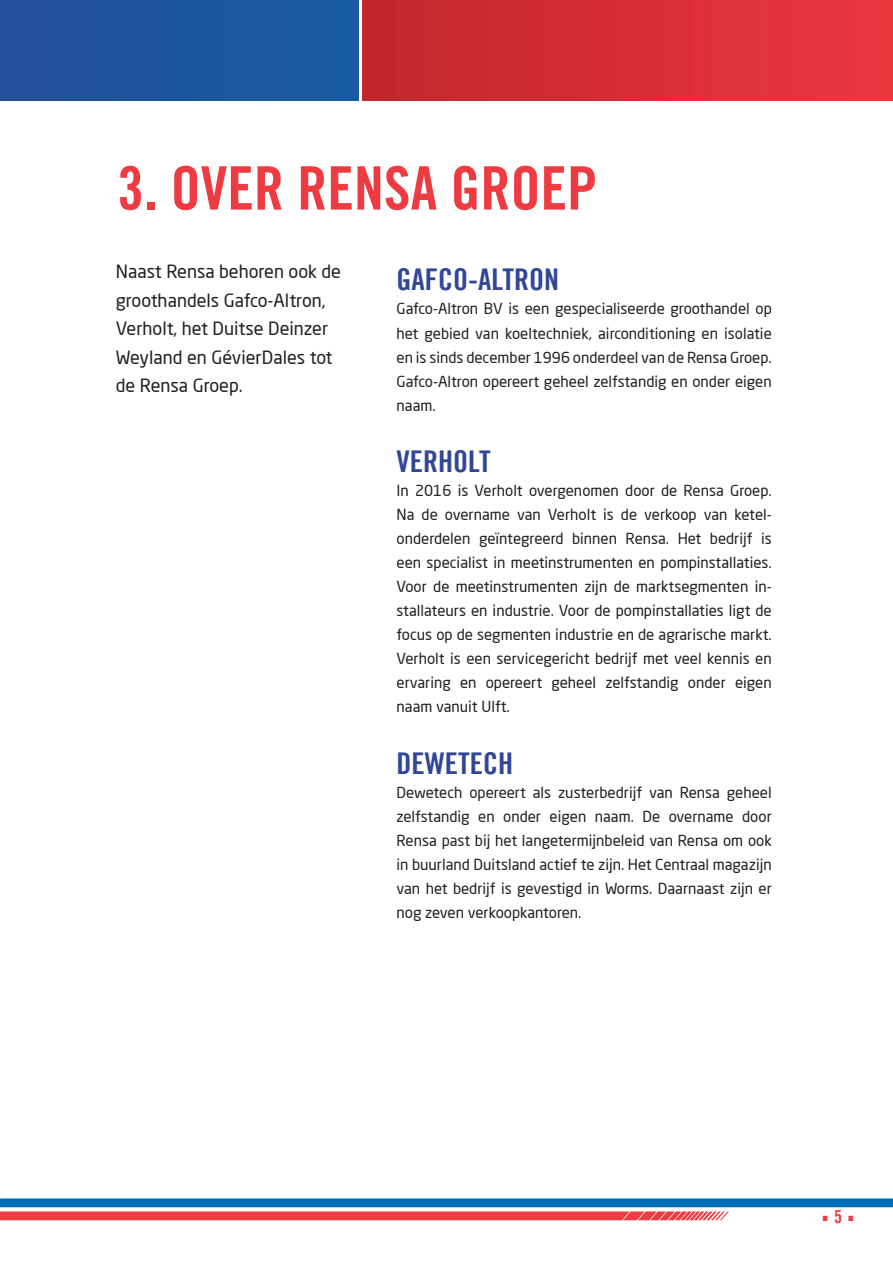
<style>
.page{position:relative;width:893px;height:1263px;background:#fff}
.page>*{position:absolute;margin:0;border:0;box-sizing:border-box;transform-origin:0 0}
.t1{font:60px "Trade Gothic Bold Cond Twenty";color:#ee3a41}
.t2{font:30px "Trade Gothic Bold Cond Twenty";color:#314796}
.t3{font:18px/28.5px "Neo Sans Pro";color:#202020}
.t4{font:18px "Titillium Text 25 L 1 wt";color:#ee3a41}
.t5{font:15px/24px "Neo Sans Pro";color:#202020;text-align:justify}
.s1{font-family:"Trade Gothic Bold Cond Twenty"}
</style>
<div class="page">
<div style="left:362px;top:0;width:531px;height:101px;background:linear-gradient(to right,#c2262d,#ec373f)"></div>
<div style="left:0;top:0;width:359px;height:101px;background:#1d559e"></div>
<svg style="left:0;top:1198px;width:893px;height:22px"></svg>
<h1 class="t1" style="left:117px;top:152px;width:481px">3. OVER RENSA GROEP</h1>
<p class="t3" style="left:116px;top:257px;width:227px">Naast Rensa behoren ook de groothandels Gafco-Altron,<br>Verholt, het Duitse Deinzer<br>Weyland en GévierDales tot de Rensa Groep.</p>
<h2 class="t2" style="left:396px;top:262px;width:164px">GAFCO-ALTRON</h2>
<p class="t5" style="left:396px;top:297px;width:377px">Gafco-Altron BV is een gespecialiseerde groothandel op het gebied van koeltechniek, airconditioning en isolatie en is sinds december 1996 onderdeel van de Rensa Groep.<br>Gafco-Altron opereert geheel zelfstandig en onder eigen naam.</p>
<h2 class="t2" style="left:396px;top:443px;width:96px">VERHOLT</h2>
<p class="t5" style="left:396px;top:478px;width:377px">In 2016 is Verholt overgenomen door de Rensa Groep.<br>Na de overname van Verholt is de verkoop van ketel&shy;onderdelen geïntegreerd binnen Rensa. Het bedrijf is een specialist in meetinstrumenten en pompinstallaties.<br>Voor de meetinstrumenten zijn de marktsegmenten in&shy;stallateurs en industrie. Voor de pompinstallaties ligt de focus op de segmenten industrie en de agrarische markt.<br>Verholt is een servicegericht bedrijf met veel kennis en ervaring en opereert geheel zelfstandig onder eigen naam vanuit Ulft.</p>
<h2 class="t2" style="left:396px;top:745px;width:118px">DEWETECH</h2>
<p class="t5" style="left:396px;top:780px;width:377px">Dewetech opereert als zusterbedrijf van Rensa geheel zelfstandig en onder eigen naam. De overname door Rensa past bij het langetermijnbeleid van Rensa om ook in buurland Duitsland actief te zijn. Het Centraal magazijn van het bedrijf is gevestigd in Worms. Daarnaast zijn er nog zeven verkoopkantoren.</p>
<p class="t4" style="left:820px;top:1204px;width:37px">• <span class="s1">5</span> •</p>
</div>
